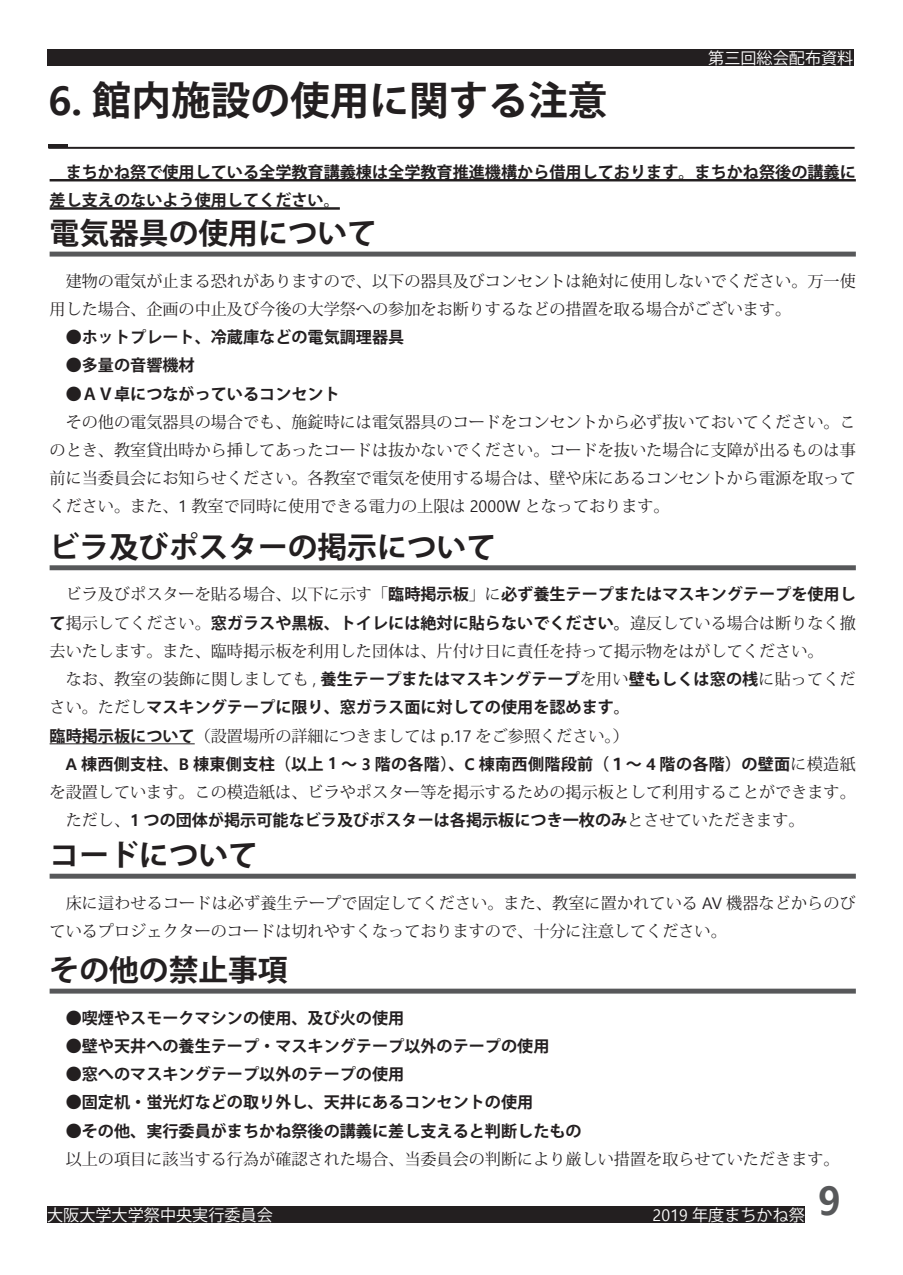
<style>
.page{position:relative;width:903px;height:1275px;background:#fff}
.page>*{position:absolute;margin:0;border:0;box-sizing:border-box;transform-origin:0 0}
.t1{font:700 39.73px "Koz Go Pr 6 N";color:#231f20}
.t2{font:700 39.73px "Malgun Gothic";color:#57585a}
.t3{font:700 29.75px "Koz Go Pr 6 N";color:#231f20}
.t4{font:16.1px/28.2px "Koz Min Pr 6 N";color:#231f20}
.t5{font:700 16.1px/28.2px "Koz Go Pr 6 N";color:#231f20}
.t6{font:16.1px "Koz Go Pr 6 N";color:#fff}
.s1{font-family:"Malgun Gothic"}
.s2{font-family:"Koz Min Pr 6 N";font-weight:400}
.s3{font-family:"Koz Go Pr 6 N";font-weight:700}
</style>
<div class="page">
<div style="left:47px;top:50px;width:806px;height:16px;background:#231f20"></div>
<div style="left:47px;top:1206px;width:758px;height:16px;background:#231f20"></div>
<hr style="left:48px;top:147px;width:806px;height:2px;background:#231f20">
<hr style="left:48px;top:144px;width:20px;height:3px;background:#231f20">
<hr style="left:50px;top:179px;width:806px;height:2px;background:#231f20">
<hr style="left:50px;top:207px;width:290px;height:3px;background:#231f20">
<div style="left:50px;top:252px;width:806px;height:5px;background:#57585a"></div>
<div style="left:50px;top:565px;width:806px;height:5px;background:#57585a"></div>
<hr style="left:50px;top:743px;width:145px;height:1px;background:#231f20">
<div style="left:50px;top:874px;width:806px;height:5px;background:#57585a"></div>
<div style="left:50px;top:989px;width:806px;height:5px;background:#57585a"></div>
<h1 class="t1" style="left:48px;top:78px;width:561px"><span class="s1">6.</span> 館内施設の使用に関する注意</h1>
<p class="t6" style="left:708px;top:49px;width:147px">第三回総会配布資料</p>
<p class="t5" style="left:50px;top:158px;width:808px">　まちかね祭で使用している全学教育講義棟は全学教育推進機構から借用しております。まちかね祭後の講義に差し支えのないよう使用してください。</p>
<h2 class="t3" style="left:50px;top:216px;width:329px">電気器具の使用について</h2>
<p class="t4" style="left:50px;top:267px;width:808px;text-indent:16px">建物の電気が止まる恐れがありますので、以下の器具及びコンセントは絶対に使用しないでください。万一使用した場合、企画の中止及び今後の大学祭への参加をお断りするなどの措置を取る場合がございます。</p>
<p class="t5" style="left:66px;top:323px;width:340px">●ホットプレート、冷蔵庫などの電気調理器具</p>
<p class="t5" style="left:66px;top:352px;width:130px">●多量の音響機材</p>
<p class="t5" style="left:66px;top:380px;width:276px">●ＡＶ卓につながっているコンセント</p>
<p class="t4" style="left:50px;top:408px;width:808px;text-align:justify;text-indent:16px">その他の電気器具の場合でも、施錠時には電気器具のコードをコンセントから必ず抜いておいてください。このとき、教室貸出時から挿してあったコードは抜かないでください。コードを抜いた場合に支障が出るものは事前に当委員会にお知らせください。各教室で電気を使用する場合は、壁や床にあるコンセントから電源を取ってください。また、<span class="s1">1</span> 教室で同時に使用できる電力の上限は <span class="s1">2000W</span> となっております。</p>
<h2 class="t3" style="left:50px;top:530px;width:448px">ビラ及びポスターの掲示について</h2>
<p class="t5" style="left:50px;top:581px;width:808px;text-align:right"><span class="s2">ビラ及びポスターを貼る場合、以下に示す「</span>臨時掲示板<span class="s2">」に</span>必ず養生テープまたはマスキングテープを使用して<span class="s2">掲示してください。</span>窓ガラスや黒板、トイレには絶対に貼らないでください。<span class="s2">違反している場合は断りなく撤</span></p>
<p class="t4" style="left:66px;top:637px;width:791px;text-indent:-16px">去いたします。また、臨時掲示板を利用した団体は、片付け日に責任を持って掲示物をはがしてください。<br>なお、教室の装飾に関しましても <span class="s1">,</span> <span class="s3">養生テープまたはマスキングテープ</span>を用い<span class="s3">壁もしくは窓の桟</span>に貼ってくだ</p>
<p class="t5" style="left:50px;top:694px;width:582px"><span class="s2">さい。ただし</span>マスキングテープに限り、窓ガラス面に対しての使用を認めます。</p>
<p class="t4" style="left:50px;top:722px;width:581px"><span class="s3">臨時掲示板について</span>（設置場所の詳細につきましては <span class="s1">p.17</span> をご参照ください。）</p>
<p class="t5" style="left:66px;top:750px;width:791px"><span class="s1">A</span> 棟西側支柱、<span class="s1">B</span> 棟東側支柱（以上 <span class="s1">1</span> ～ <span class="s1">3</span> 階の各階）、<span class="s1">C</span> 棟南西側階段前（１～ <span class="s1">4</span> 階の各階）の壁面<span class="s2">に模造紙</span></p>
<p class="t4" style="left:50px;top:778px;width:808px">を設置しています。この模造紙は、ビラやポスター等を掲示するための掲示板として利用することができます。</p>
<p class="t5" style="left:66px;top:806px;width:740px"><span class="s2">ただし、</span><span class="s1">1</span> つの団体が掲示可能なビラ及びポスターは各掲示板につき一枚のみ<span class="s2">とさせていただきます。</span></p>
<h2 class="t3" style="left:50px;top:839px;width:210px">コードについて</h2>
<p class="t4" style="left:50px;top:889px;width:808px;text-indent:16px">床に這わせるコードは必ず養生テープで固定してください。また、教室に置かれている <span class="s1">AV</span> 機器などからのびているプロジェクターのコードは切れやすくなっておりますので、十分に注意してください。</p>
<h2 class="t3" style="left:50px;top:953px;width:240px">その他の禁止事項</h2>
<p class="t5" style="left:66px;top:1004px;width:340px">●喫煙やスモークマシンの使用、及び火の使用</p>
<p class="t5" style="left:66px;top:1032px;width:485px">●壁や天井への養生テープ・マスキングテープ以外のテープの使用</p>
<p class="t5" style="left:66px;top:1060px;width:340px">●窓へのマスキングテープ以外のテープの使用</p>
<p class="t5" style="left:66px;top:1089px;width:469px">●固定机・蛍光灯などの取り外し、天井にあるコンセントの使用</p>
<p class="t5" style="left:66px;top:1117px;width:517px">●その他、実行委員がまちかね祭後の講義に差し支えると判断したもの</p>
<p class="t4" style="left:66px;top:1145px;width:775px">以上の項目に該当する行為が確認された場合、当委員会の判断により厳しい措置を取らせていただきます。</p>
<p class="t6" style="left:47px;top:1205px;width:227px">大阪大学大学祭中央実行委員会</p>
<p class="t6" style="left:652px;top:1205px;width:154px"><span class="s1">2019</span> 年度まちかね祭</p>
<h1 class="t2" style="left:818px;top:1177px;width:25px">9</h1>
</div>
